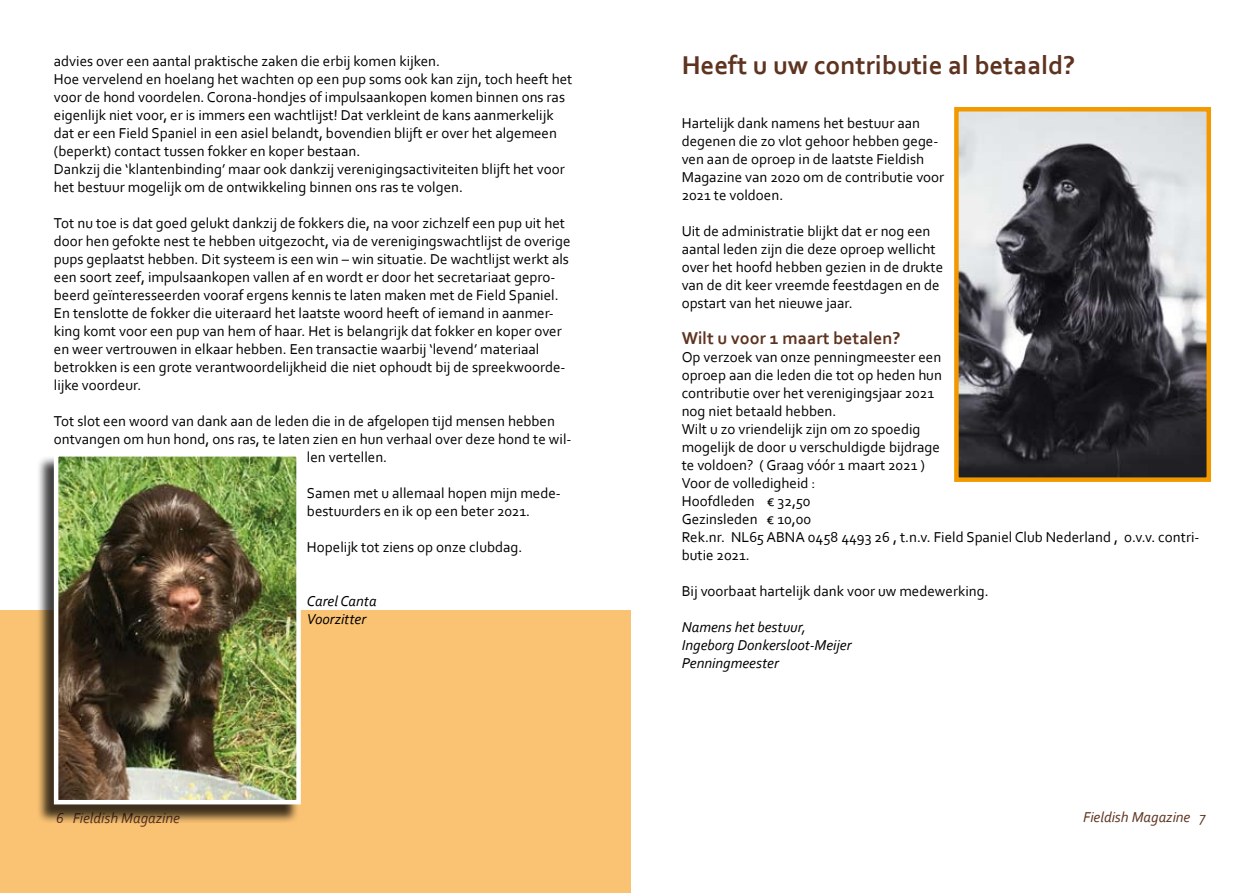
<style>
.page{position:relative;width:1259px;height:893px;background:#fff}
.page>*{position:absolute;margin:0;border:0;box-sizing:border-box;transform-origin:0 0}
.t1{font:700 27px "Corbel";color:#5e3420}
.t2{font:700 18px "Corbel";color:#5e3420}
.t3{font:15px/18px "Corbel";color:#000}
.t4{font:italic 15px/18px "Corbel";color:#000}
.t5{font:italic 15px "Corbel";color:#5e3420}
</style>
<div class="page">
<div style="left:0;top:611px;width:630px;height:282px;background:#fac374"></div>
<img style="left:959px;top:112px;width:247px;height:365px">
<div style="left:954px;top:107px;width:257px;height:375px;border:4px solid #f39900"></div>
<div style="left:36px;top:455px;width:270px;height:376px;background:#000;opacity:.75"></div>
<img style="left:59px;top:457px;width:237px;height:342px">
<div style="left:54px;top:452px;width:247px;height:352px;border:4px solid #fff"></div>
<p class="t3" style="left:54px;top:52px;width:520px">advies over een aantal praktische zaken die erbij komen kijken.<br>Hoe vervelend en hoelang het wachten op een pup soms ook kan zijn, toch heeft het voor de hond voordelen. Corona-hondjes of impulsaankopen komen binnen ons ras eigenlijk niet voor, er is immers een wachtlijst! Dat verkleint de kans aanmerkelijk dat er een Field Spaniel in een asiel belandt, bovendien blijft er over het algemeen (beperkt) contact tussen fokker en koper bestaan.<br>Dankzij die ‘klantenbinding’ maar ook dankzij verenigingsactiviteiten blijft het voor het bestuur mogelijk om de ontwikkeling binnen ons ras te volgen.</p>
<p class="t3" style="left:54px;top:214px;width:518px">Tot nu toe is dat goed gelukt dankzij de fokkers die, na voor zichzelf een pup uit het door hen gefokte nest te hebben uitgezocht, via de verenigingswachtlijst de overige pups geplaatst hebben. Dit systeem is een win – win situatie. De wachtlijst werkt als een soort zeef, impulsaankopen vallen af en wordt er door het secretariaat gepro&shy;beerd geïnteresseerden vooraf ergens kennis te laten maken met de Field Spaniel.<br>En tenslotte de fokker die uiteraard het laatste woord heeft of iemand in aanmer&shy;king komt voor een pup van hem of haar. Het is belangrijk dat fokker en koper over en weer vertrouwen in elkaar hebben. Een transactie waarbij ‘levend’ materiaal betrokken is een grote verantwoordelijkheid die niet ophoudt bij de spreekwoorde&shy;lijke voordeur.</p>
<p class="t3" style="left:54px;top:412px;width:502px">Tot slot een woord van dank aan de leden die in de afgelopen tijd mensen hebben</p>
<p class="t3" style="left:54px;top:430px;width:519px">ontvangen om hun hond, ons ras, te laten zien en hun verhaal over deze hond te wil-</p>
<p class="t3" style="left:307px;top:448px;width:82px">len vertellen.</p>
<p class="t3" style="left:307px;top:484px;width:255px">Samen met u allemaal hopen mijn mede&shy;bestuurders en ik op een beter 2021.</p>
<p class="t3" style="left:307px;top:538px;width:217px">Hopelijk tot ziens op onze clubdag.</p>
<p class="t4" style="left:307px;top:592px;width:71px">Carel Canta<br>Voorzitter</p>
<p class="t5" style="left:56px;top:809px;width:125px">6 Fieldish Magazine</p>
<h1 class="t1" style="left:681px;top:48px;width:395px">Heeft u uw contributie al betaald?</h1>
<p class="t3" style="left:681px;top:114px;width:264px">Hartelijk dank namens het bestuur aan degenen die zo vlot gehoor hebben gege&shy;ven aan de oproep in de laatste Fieldish Magazine van 2020 om de contributie voor 2021 te voldoen.</p>
<p class="t3" style="left:681px;top:222px;width:263px">Uit de administratie blijkt dat er nog een aantal leden zijn die deze oproep wellicht over het hoofd hebben gezien in de drukte van de dit keer vreemde feestdagen en de opstart van het nieuwe jaar.</p>
<p class="t2" style="left:681px;top:327px;width:220px">Wilt u voor 1 maart betalen?</p>
<p class="t3" style="left:681px;top:348px;width:519px">Op verzoek van onze penningmeester een<br>oproep aan die leden die tot op heden hun<br>contributie over het verenigingsjaar 2021<br>nog niet betaald hebben.<br>Wilt u zo vriendelijk zijn om zo spoedig<br>mogelijk de door u verschuldigde bijdrage<br>te voldoen? ( Graag vóór 1 maart 2021 )<br>Voor de volledigheid :<br>Hoofdleden € 32,50<br>Gezinsleden € 10,00<br>Rek.nr. NL65 ABNA 0458 4493 26 , t.n.v. Field Spaniel Club Nederland , o.v.v. contri&shy;butie 2021.</p>
<p class="t3" style="left:681px;top:582px;width:308px">Bij voorbaat hartelijk dank voor uw medewerking.</p>
<p class="t4" style="left:681px;top:618px;width:171px">Namens het bestuur,<br>Ingeborg Donkersloot-Meijer<br>Penningmeester</p>
<p class="t5" style="left:1083px;top:808px;width:124px">Fieldish Magazine 7</p>
</div>
